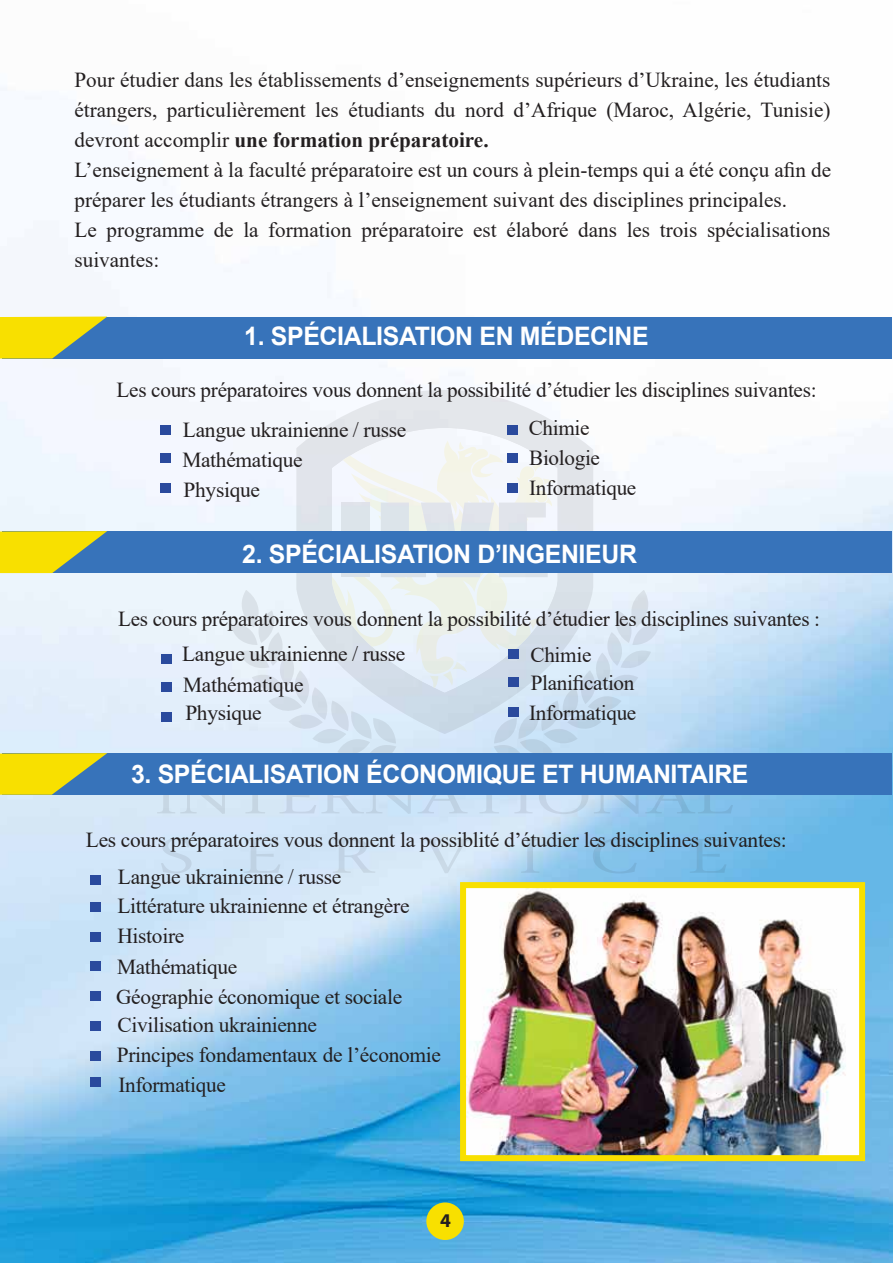
<style>
.page{position:relative;width:893px;height:1263px;background:#fff}
.page>*{position:absolute;margin:0;border:0;box-sizing:border-box;transform-origin:0 0}
.t1{font:700 25.5px "Arial";letter-spacing:-.015em;color:#fff}
.t2{font:21.3px/29.7px "Times New Roman";letter-spacing:-.015em;color:#231f20}
.t3{font:700 19.5px "Myriad Pro";color:#231f20}
.s1{font-weight:700}
</style>
<div class="page">
<img style="left:0;top:88px;width:893px;height:1175px">
<svg style="left:157px;top:795px;width:376px;height:19px;background:#cee1f3"></svg>
<svg style="left:539px;top:795px;width:194px;height:19px;background:#a2cceb"></svg>
<svg style="left:161px;top:838px;width:31px;height:35px"></svg>
<svg style="left:243px;top:839px;width:37px;height:34px"></svg>
<svg style="left:332px;top:838px;width:43px;height:35px;background:#ccdff1"></svg>
<svg style="left:422px;top:839px;width:50px;height:34px;background:#d4e6f4"></svg>
<svg style="left:521px;top:839px;width:18px;height:34px"></svg>
<svg style="left:593px;top:838px;width:44px;height:35px;background:#83bfe6"></svg>
<svg style="left:690px;top:839px;width:37px;height:34px"></svg>
<svg style="left:296px;top:390px;width:297px;height:344px;fill:#e1e7eb"></svg>
<svg style="left:332px;top:428px;width:226px;height:262px;fill:#edf4fa"></svg>
<svg style="left:494px;top:590px;width:165px;height:163px;background:#d2e2f1"></svg>
<svg style="left:231px;top:590px;width:165px;height:163px;background:#dfe9f3"></svg>
<div style="left:341px;top:503px;width:28px;height:74px;background:#dce4ea"></div>
<svg style="left:381px;top:503px;width:167px;height:74px;background:#e3e7eb"></svg>
<div style="left:2px;top:317px;width:890px;height:41px;background:#3773ba"></div>
<svg style="left:0;top:317px;width:107px;height:42px"></svg>
<div style="left:2px;top:531px;width:890px;height:42px;background:#3773ba"></div>
<svg style="left:0;top:531px;width:107px;height:42px"></svg>
<div style="left:2px;top:753px;width:890px;height:42px;background:#3773ba"></div>
<svg style="left:0;top:753px;width:107px;height:42px"></svg>
<div style="left:160px;top:425px;width:10px;height:10px;background:#2a4a9d"></div>
<div style="left:160px;top:453px;width:10px;height:10px;background:#2a4a9d"></div>
<div style="left:160px;top:484px;width:10px;height:9px;background:#2a4a9d"></div>
<div style="left:161px;top:654px;width:11px;height:9px;background:#2a4a9d"></div>
<div style="left:161px;top:682px;width:11px;height:10px;background:#2a4a9d"></div>
<div style="left:161px;top:712px;width:11px;height:10px;background:#2a4a9d"></div>
<div style="left:90px;top:875px;width:11px;height:9px;background:#2a4a9d"></div>
<div style="left:90px;top:902px;width:11px;height:10px;background:#2a4a9d"></div>
<div style="left:90px;top:932px;width:11px;height:10px;background:#2a4a9d"></div>
<div style="left:90px;top:961px;width:11px;height:10px;background:#2a4a9d"></div>
<div style="left:90px;top:991px;width:11px;height:10px;background:#2a4a9d"></div>
<div style="left:90px;top:1021px;width:11px;height:10px;background:#2a4a9d"></div>
<div style="left:90px;top:1051px;width:11px;height:10px;background:#2a4a9d"></div>
<div style="left:90px;top:1077px;width:11px;height:10px;background:#2a4a9d"></div>
<div style="left:507px;top:425px;width:11px;height:10px;background:#2a4a9d"></div>
<div style="left:507px;top:453px;width:11px;height:10px;background:#2a4a9d"></div>
<div style="left:507px;top:484px;width:11px;height:9px;background:#2a4a9d"></div>
<div style="left:508px;top:649px;width:11px;height:10px;background:#2a4a9d"></div>
<div style="left:508px;top:677px;width:11px;height:10px;background:#2a4a9d"></div>
<div style="left:508px;top:707px;width:11px;height:10px;background:#2a4a9d"></div>
<img style="left:467px;top:889px;width:391px;height:265px">
<div style="left:460px;top:882px;width:405px;height:279px;border:6px solid #f8e000"></div>
<div style="left:426px;top:1202px;width:38px;height:38px;background:#f8e000;border-radius:50%"></div>
<p class="t2" style="left:75px;top:64px;width:758px">Pour étudier dans les établissements d’enseignements supérieurs d’Ukraine, les étudiants étrangers, particulièrement les étudiants du nord d’Afrique (Maroc, Algérie, Tunisie) devront accomplir <span class="s1">une formation préparatoire.<br></span>L’enseignement à la faculté préparatoire est un cours à plein-temps qui a été conçu afin de préparer les étudiants étrangers à l’enseignement suivant des disciplines principales.<br>Le programme de la formation préparatoire est élaboré dans les trois spécialisations suivantes:</p>
<p class="t1" style="left:244px;top:318px;width:406px">1. SPÉCIALISATION EN MÉDECINE</p>
<p class="t2" style="left:183px;top:370px;width:635px;line-height:39.3px;text-indent:-66px">Les cours préparatoires vous donnent la possibilité d’étudier les disciplines suivantes:<br>Langue ukrainienne / russe</p>
<p class="t2" style="left:529px;top:412px;width:62px">Chimie</p>
<p class="t2" style="left:182px;top:444px;width:122px">Mathématique</p>
<p class="t2" style="left:184px;top:474px;width:78px">Physique</p>
<p class="t2" style="left:529px;top:443px;width:109px">Biologie<br>Informatique</p>
<p class="t1" style="left:242px;top:536px;width:396px">2. SPÉCIALISATION D’INGENIEUR</p>
<p class="t2" style="left:118px;top:603px;width:703px">Les cours préparatoires vous donnent la possibilité d’étudier les disciplines suivantes :</p>
<p class="t2" style="left:182px;top:638px;width:225px">Langue ukrainienne / russe</p>
<p class="t2" style="left:530px;top:639px;width:62px">Chimie</p>
<p class="t2" style="left:183px;top:669px;width:122px">Mathématique</p>
<p class="t2" style="left:531px;top:668px;width:105px">Planification</p>
<p class="t2" style="left:185px;top:697px;width:78px">Physique</p>
<p class="t2" style="left:529px;top:697px;width:109px">Informatique</p>
<p class="t1" style="left:131px;top:756px;width:619px">3. SPÉCIALISATION ÉCONOMIQUE ET HUMANITAIRE</p>
<p class="t2" style="left:86px;top:824px;width:702px">Les cours préparatoires vous donnent la possiblité d’étudier les disciplines suivantes:</p>
<p class="t2" style="left:118px;top:861px;width:225px">Langue ukrainienne / russe</p>
<p class="t2" style="left:116px;top:890px;width:326px">Littérature ukrainienne et étrangère<br>Histoire<br>Mathématique<br>Géographie économique et sociale<br>Civilisation ukrainienne<br>Principes fondamentaux de l’économie<br>Informatique</p>
<p class="t3" style="left:440px;top:1208px;width:12px">4</p>
</div>
